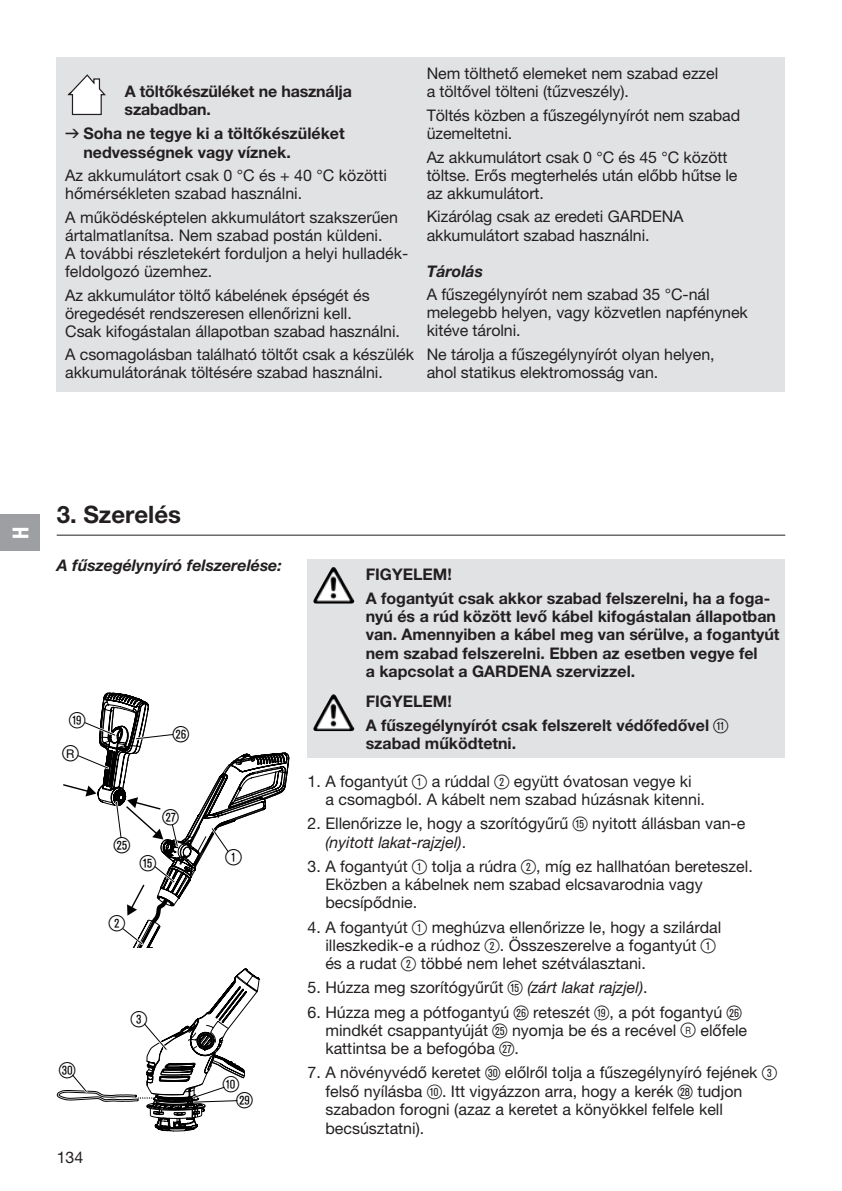
<style>
.page{position:relative;width:842px;height:1191px;background:#fff}
.page>*{position:absolute;margin:0;border:0;box-sizing:border-box;transform-origin:0 0}
.t1{font:700 24px "GARDENA Pro";color:#231f20}
.t2{font:22px "Ziffernim Kreisund Quadrat BQ";color:#000}
.t3{font:22px "GARDENA Pro Bo Cond";color:#fff}
.t4{font:16px/18px "GARDENA Pro";color:#231f20}
.t5{font:700 16px/18.4px "GARDENA Pro";color:#231f20}
.t6{font:italic 700 16px "GARDENA Pro";color:#231f20}
.s1{font-family:"Formdruck";font-weight:400}
.s2{font-family:"Ziffernim Kreisund Quadrat BQ";font-weight:400;font-size:20px}
.s3{font-family:"Ziffernim Kreisund Quadrat BQ";font-size:20px}
.s4{font-style:italic}
.s5{font-size:10px}
</style>
<div class="page">
<hr style="left:57px;top:534px;width:728px;height:1px;background:#231f20">
<div style="left:308px;top:559px;width:477px;height:199px;background:#e1e2e4"></div>
<svg style="left:63px;top:692px;width:227px;height:256px"></svg>
<svg style="left:57px;top:968px;width:203px;height:163px"></svg>
<img style="left:315px;top:567px;width:18px;height:30px">
<img style="left:315px;top:694px;width:18px;height:31px">
<div style="left:57px;top:57px;width:728px;height:334px;background:#e1e2e4"></div>
<svg style="left:67px;top:74px;width:39px;height:41px"></svg>
<div style="left:0;top:514px;width:40px;height:36px;background:#9d9fa2"></div>
<p class="t5" style="left:125px;top:82px;width:229px">A töltőkészüléket ne használja szabadban.</p>
<p class="t5" style="left:83px;top:124px;width:263px;text-indent:-18px"><span class="s1">v</span> Soha ne tegye ki a töltőkészüléket nedvességnek vagy víznek.</p>
<p class="t4" style="left:65px;top:166px;width:323px">Az akkumulátort csak 0 °C és + 40 °C közötti hőmérsékleten szabad használni.</p>
<p class="t4" style="left:65px;top:208px;width:345px">A működésképtelen akkumulátort szakszerűen ártalmatlanítsa. Nem szabad postán küldeni.<br>A további részletekért forduljon a helyi hulladék&shy;feldolgozó üzemhez.</p>
<p class="t4" style="left:65px;top:286px;width:336px">Az akkumulátor töltő kábelének épségét és öregedését rendszeresen ellenőrizni kell.<br>Csak kifogástalan állapotban szabad használni.</p>
<p class="t4" style="left:65px;top:345px;width:350px">A csomagolásban található töltőt csak a készülék akkumulátorának töltésére szabad használni.</p>
<p class="t4" style="left:427px;top:65px;width:293px">Nem tölthető elemeket nem szabad ezzel a töltővel tölteni (tűzveszély).</p>
<p class="t4" style="left:427px;top:106px;width:315px">Töltés közben a fűszegélynyírót nem szabad üzemeltetni.</p>
<p class="t4" style="left:427px;top:148px;width:312px">Az akkumulátort csak 0 °C és 45 °C között töltse. Erős megterhelés után előbb hűtse le az akkumulátort.</p>
<p class="t4" style="left:427px;top:208px;width:258px">Kizárólag csak az eredeti GARDENA akkumulátort szabad használni.</p>
<p class="t6" style="left:427px;top:261px;width:58px">Tárolás</p>
<p class="t4" style="left:427px;top:285px;width:323px">A fűszegélynyírót nem szabad 35 °C-nál melegebb helyen, vagy közvetlen napfénynek kitéve tárolni.</p>
<p class="t4" style="left:427px;top:345px;width:289px">Ne tárolja a fűszegélynyírót olyan helyen, ahol statikus elektromosság van.</p>
<h2 class="t3" style="left:7px;top:538px;width:14px;rotate:-90deg">H</h2>
<h1 class="t1" style="left:57px;top:500px;width:126px">3. Szerelés</h1>
<p class="t6" style="left:57px;top:555px;width:227px">A fűszegélynyíró felszerelése:</p>
<h2 class="t2" style="left:69px;top:708px;width:18px">O</h2>
<h2 class="t2" style="left:62px;top:741px;width:18px">ß<sup>R</sup></h2>
<h2 class="t2" style="left:173px;top:721px;width:18px">H</h2>
<h2 class="t2" style="left:114px;top:832px;width:18px">G</h2>
<h2 class="t2" style="left:163px;top:805px;width:18px">J</h2>
<h2 class="t2" style="left:140px;top:850px;width:18px">T</h2>
<h2 class="t2" style="left:109px;top:910px;width:18px">2</h2>
<h2 class="t2" style="left:59px;top:1057px;width:18px">Ö</h2>
<p class="t4" style="left:57px;top:1147px;width:28px">134</p>
<h2 class="t2" style="left:131px;top:1006px;width:18px">3</h2>
<h2 class="t2" style="left:226px;top:844px;width:18px">1</h2>
<h2 class="t2" style="left:223px;top:1071px;width:18px">0</h2>
<h2 class="t2" style="left:237px;top:1087px;width:18px">L</h2>
<p class="t5" style="left:366px;top:561px;width:406px;line-height:24px">FIGYELEM!<br>A fogantyút csak akkor szabad felszerelni, ha a foga-</p>
<p class="t5" style="left:366px;top:607px;width:415px">nyú és a rúd között levő kábel kifogástalan állapotban van. Amennyiben a kábel meg van sérülve, a fogantyút nem szabad felszerelni. Ebben az esetben vegye fel<br>a kapcsolat a GARDENA szervizzel.</p>
<p class="t5" style="left:366px;top:689px;width:364px;line-height:24px">FIGYELEM!<br>A fűszegélynyírót csak felszerelt védőfedővel <span class="s2">Q</span></p>
<p class="t5" style="left:366px;top:734px;width:152px">szabad működtetni.</p>
<p class="t4" style="left:325px;top:771px;width:381px;text-indent:-18px">1. A fogantyút <span class="s3">1</span> a rúddal <span class="s3">2</span> együtt óvatosan vegye ki<br>a csomagból. A kábelt nem szabad húzásnak kitenni.</p>
<p class="t4" style="left:325px;top:814px;width:421px;text-indent:-18px">2. Ellenőrizze le, hogy a szorítógyűrű <span class="s3">T</span> nyitott állásban van-e <span class="s4">(nyitott lakat-rajzjel)</span>.</p>
<p class="t4" style="left:325px;top:856px;width:429px;text-indent:-18px">3. A fogantyút <span class="s3">1</span> tolja a rúdra <span class="s3">2</span>, míg ez hallhatóan bereteszel.<br>Eközben a kábelnek nem szabad elcsavarodnia vagy becsípődnie.</p>
<p class="t4" style="left:325px;top:917px;width:397px;text-indent:-18px">4. A fogantyút <span class="s3">1</span> meghúzva ellenőrizze le, hogy a szilárdal illeszkedik-e a rúdhoz <span class="s3">2</span>. Összeszerelve a fogantyút <span class="s3">1 </span>és a rudat <span class="s3">2</span> többé nem lehet szétválasztani.</p>
<p class="t4" style="left:308px;top:978px;width:341px">5. Húzza meg szorítógyűrűt <span class="s3">T</span> <span class="s4">(zárt lakat rajzjel)</span>.</p>
<p class="t4" style="left:325px;top:1002px;width:423px;text-indent:-18px">6. Húzza meg a pótfogantyú <span class="s3">H</span> reteszét <span class="s3">O</span>, a pót fogantyú <span class="s3">H </span>mindkét csappantyúját <span class="s3">G</span> nyomja be és a recével <span class="s3">ß</span><span class="s5">R</span> előfele kattintsa be a befogóba <span class="s3">J</span>.</p>
<p class="t4" style="left:325px;top:1063px;width:453px;text-indent:-18px">7. A növényvédő keretet <span class="s3">Ö</span> előlről tolja a fűszegélynyíró fejének <span class="s3">3 </span>felső nyílásba <span class="s3">0</span>. Itt vigyázzon arra, hogy a kerék <span class="s3">K</span> tudjon szabadon forogni (azaz a keretet a könyökkel felfele kell becsúsztatni).</p>
</div>
